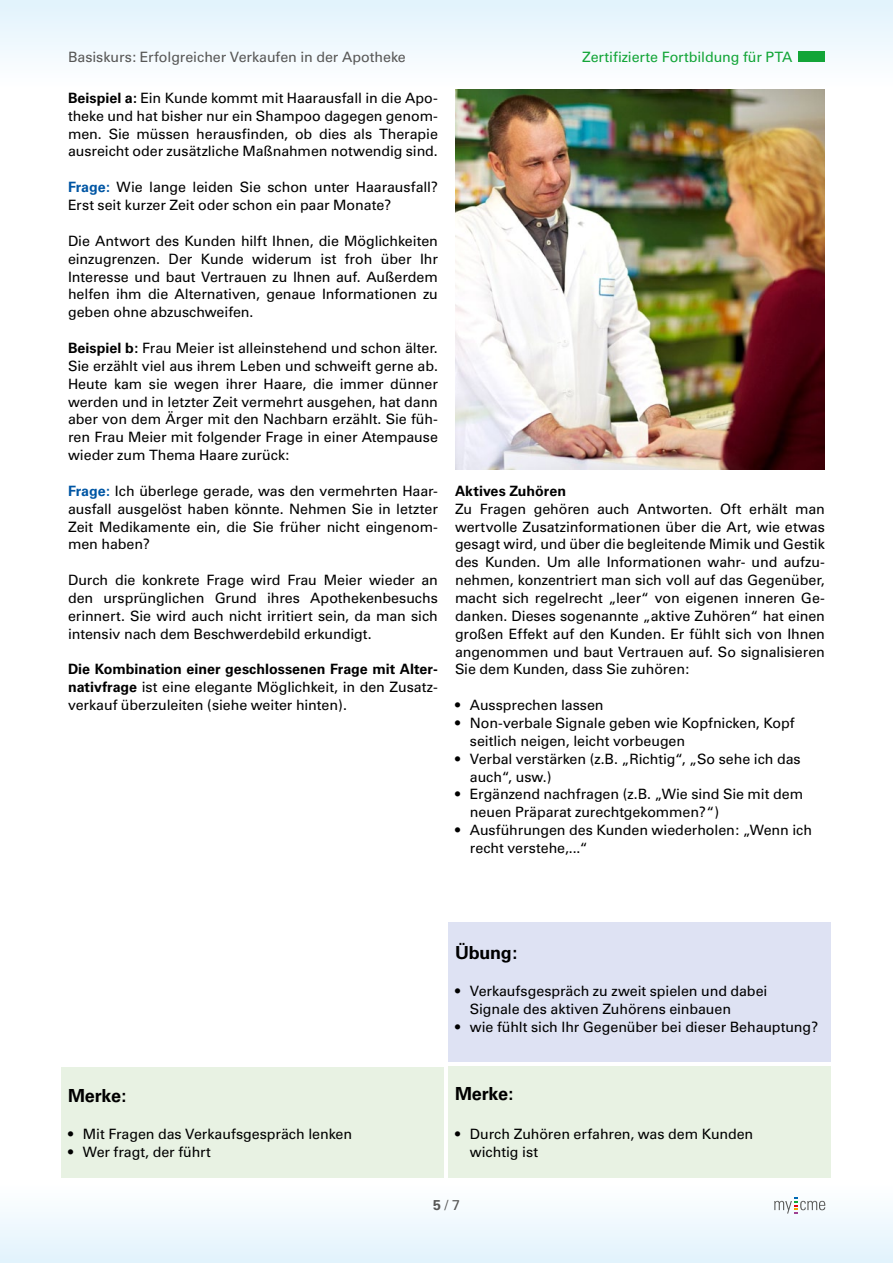
<style>
.page{position:relative;width:893px;height:1263px;background:#fff}
.page>*{position:absolute;margin:0;border:0;box-sizing:border-box;transform-origin:0 0}
.Überschrift_2{font:700 18px "Univers";letter-spacing:-.015em;color:#000}
.Mengentext{font:14.25px/17.9px "Univers";letter-spacing:-.005em;color:#000;text-align:justify}
.Aufzählungen{font:14.25px/17.9px "Univers";letter-spacing:-.005em;color:#000}
.t1{font:14.25px "Univers";letter-spacing:-.005em;color:#575756}
.t2{font:14.25px "Univers";letter-spacing:-.005em;color:#13a538}
.Mengentext-2{font:700 14.25px "Univers";color:#000}
.s1{font-weight:700}
.s2{font-weight:700;color:#0056a4}
</style>
<div class="page">
<div style="left:0;top:1182px;width:893px;height:81px;background:linear-gradient(to bottom,#fff,#e1f2fc)"></div>
<div style="left:0;top:0;width:893px;height:89px;background:linear-gradient(to right,#f0f9fe,#f0f8fe)"></div>
<div style="left:798px;top:51px;width:27px;height:11px;background:#13a538"></div>
<svg style="left:774px;top:1197px;width:51px;height:17px"></svg>
<div style="left:61px;top:1067px;width:383px;height:111px;background:#e8f2e3"></div>
<div style="left:449px;top:1067px;width:382px;height:111px;background:#e8f2e3"></div>
<div style="left:449px;top:923px;width:382px;height:139px;background:#dee2f3"></div>
<img style="left:455px;top:89px;width:370px;height:380px">
<p class="t1" style="left:68px;top:48px;width:339px">Basiskurs: Erfolgreicher Verkaufen in der Apotheke</p>
<p class="t2" style="left:582px;top:48px;width:212px">Zertifizierte Fortbildung für PTA</p>
<p class="Mengentext" style="left:68px;top:89px;width:371px"><span class="s1">Beispiel a:</span> Ein Kunde kommt mit Haarausfall in die Apo&shy;theke und hat bisher nur ein Shampoo dagegen genom&shy;men. Sie müssen herausfinden, ob dies als Therapie ausreicht oder zusätzliche Maßnahmen notwendig sind.</p>
<p class="Mengentext" style="left:68px;top:178px;width:371px"><span class="s2">Frage:</span> Wie lange leiden Sie schon unter Haarausfall?<br>Erst seit kurzer Zeit oder schon ein paar Monate?</p>
<p class="Mengentext" style="left:68px;top:232px;width:371px">Die Antwort des Kunden hilft Ihnen, die Möglichkeiten einzugrenzen. Der Kunde widerum ist froh über Ihr Interesse und baut Vertrauen zu Ihnen auf. Außerdem helfen ihm die Alternativen, genaue Informationen zu geben ohne abzuschweifen.</p>
<p class="Mengentext" style="left:68px;top:339px;width:371px"><span class="s1">Beispiel b:</span> Frau Meier ist alleinstehend und schon älter.<br>Sie erzählt viel aus ihrem Leben und schweift gerne ab.<br>Heute kam sie wegen ihrer Haare, die immer dünner werden und in letzter Zeit vermehrt ausgehen, hat dann aber von dem Ärger mit den Nachbarn erzählt. Sie füh&shy;ren Frau Meier mit folgender Frage in einer Atempause wieder zum Thema Haare zurück:</p>
<p class="Mengentext" style="left:68px;top:482px;width:371px"><span class="s2">Frage:</span> Ich überlege gerade, was den vermehrten Haar&shy;ausfall ausgelöst haben könnte. Nehmen Sie in letzter Zeit Medikamente ein, die Sie früher nicht eingenom&shy;men haben?</p>
<p class="Mengentext" style="left:68px;top:571px;width:371px">Durch die konkrete Frage wird Frau Meier wieder an den ursprünglichen Grund ihres Apothekenbesuchs erinnert. Sie wird auch nicht irritiert sein, da man sich intensiv nach dem Beschwerdebild erkundigt.</p>
<p class="Mengentext" style="left:68px;top:660px;width:371px"><span class="s1">Die Kombination einer geschlossenen Frage mit Alter&shy;nativfrage</span> ist eine elegante Möglichkeit, in den Zusatz&shy;verkauf überzuleiten (siehe weiter hinten).</p>
<p class="Mengentext-2" style="left:455px;top:482px;width:113px">Aktives Zuhören</p>
<p class="Mengentext" style="left:455px;top:500px;width:371px">Zu Fragen gehören auch Antworten. Oft erhält man wertvolle Zusatzinformationen über die Art, wie etwas gesagt wird, und über die begleitende Mimik und Gestik des Kunden. Um alle Informationen wahr- und aufzu&shy;nehmen, konzentriert man sich voll auf das Gegenüber, macht sich regelrecht „leer“ von eigenen inneren Ge&shy;danken. Dieses sogenannte „aktive Zuhören“ hat einen großen Effekt auf den Kunden. Er fühlt sich von Ihnen angenommen und baut Vertrauen auf. So signalisieren Sie dem Kunden, dass Sie zuhören:</p>
<p class="Aufzählungen" style="left:455px;top:696px;width:150px">• Aussprechen lassen</p>
<p class="Aufzählungen" style="left:470px;top:714px;width:326px;text-indent:-15px">• Non-verbale Signale geben wie Kopfnicken, Kopf seitlich neigen, leicht vorbeugen</p>
<p class="Aufzählungen" style="left:470px;top:750px;width:332px;text-indent:-15px">• Verbal verstärken (z.B. „Richtig“, „So sehe ich das auch“, usw.)</p>
<p class="Aufzählungen" style="left:470px;top:785px;width:335px;text-indent:-15px">• Ergänzend nachfragen (z.B. „Wie sind Sie mit dem neuen Präparat zurechtgekommen?“)</p>
<p class="Aufzählungen" style="left:470px;top:821px;width:344px;text-indent:-15px">• Ausführungen des Kunden wiederholen: „Wenn ich recht verstehe,...“</p>
<p class="Überschrift_2" style="left:68px;top:1085px;width:60px">Merke:</p>
<p class="Aufzählungen" style="left:68px;top:1125px;width:286px">• Mit Fragen das Verkaufsgespräch lenken</p>
<p class="Aufzählungen" style="left:68px;top:1143px;width:144px">• Wer fragt, der führt</p>
<p class="Überschrift_2" style="left:455px;top:942px;width:64px">Übung:</p>
<p class="Aufzählungen" style="left:455px;top:982px;width:314px">• Verkaufsgespräch zu zweit spielen und dabei</p>
<p class="Aufzählungen" style="left:470px;top:1000px;width:263px">Signale des aktiven Zuhörens einbauen</p>
<p class="Aufzählungen" style="left:455px;top:1018px;width:365px">• wie fühlt sich Ihr Gegenüber bei dieser Behauptung?</p>
<p class="Überschrift_2" style="left:455px;top:1083px;width:60px">Merke:</p>
<p class="Aufzählungen" style="left:455px;top:1125px;width:300px">• Durch Zuhören erfahren, was dem Kunden</p>
<p class="Aufzählungen" style="left:470px;top:1143px;width:70px">wichtig ist</p>
<p class="t1" style="left:433px;top:1196px;width:28px"><span class="s1">5</span> / 7</p>
</div>
